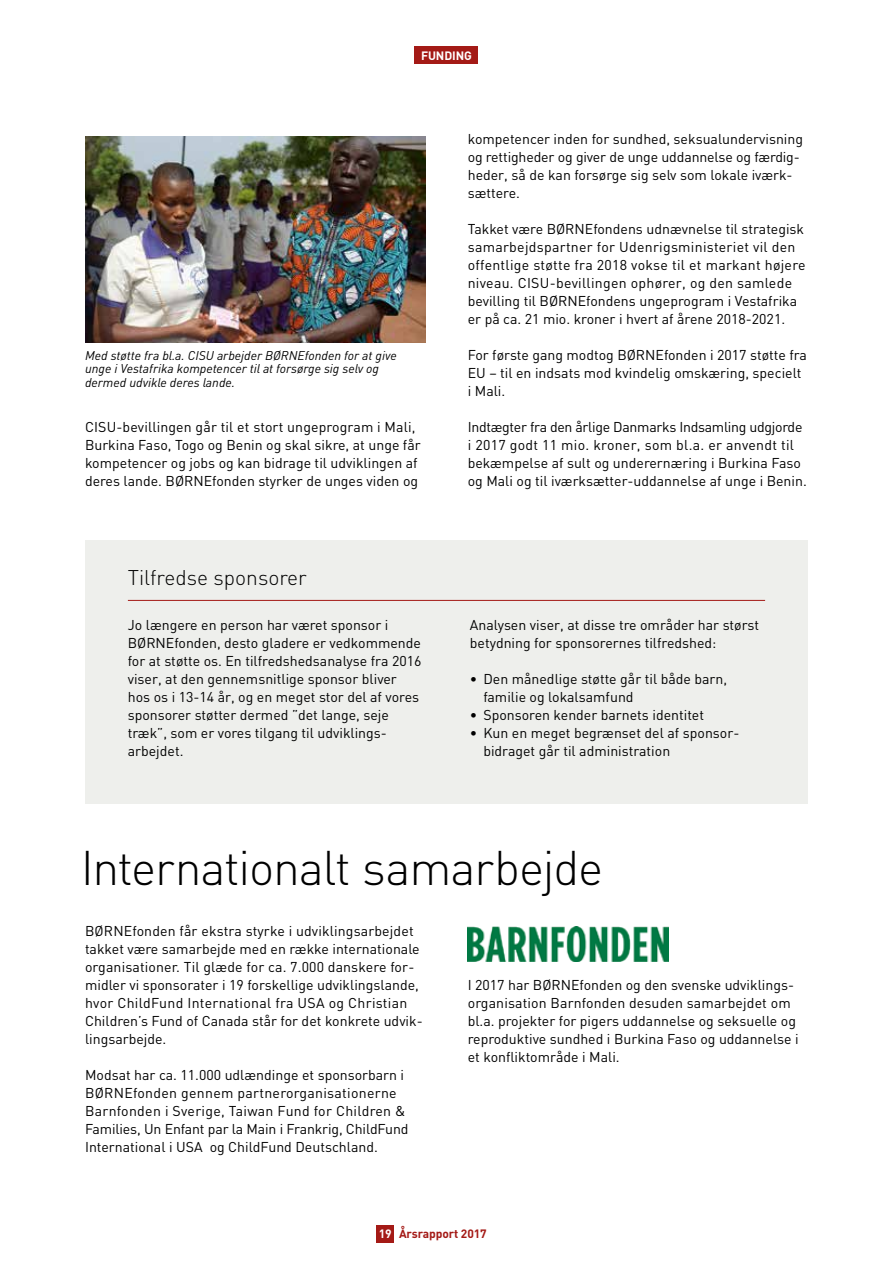
<style>
.page{position:relative;width:893px;height:1263px;background:#fff}
.page>*{position:absolute;margin:0;border:0;box-sizing:border-box;transform-origin:0 0}
.t1{font:300 48px "DIN";letter-spacing:-.025em;color:#000}
.t2{font:300 21px "DIN";color:#000}
.t3{font:14.1px/18px "DIN";color:#000}
.t4{font:italic 12.6px/13.5px "DINOT";color:#000}
.t5{font:700 12px "DIN";letter-spacing:-.01em;color:#a41a16}
.t6{font:700 12px "DIN";letter-spacing:-.01em;color:#fff}
.s1{color:#fff}
</style>
<div class="page">
<img style="left:85px;top:136px;width:340px;height:206px">
<div style="left:85px;top:540px;width:723px;height:263px;background:#eeefec"></div>
<hr style="left:128px;top:600px;width:637px;height:1px;background:#a41a16">
<div style="left:377px;top:1225px;width:17px;height:17px;background:#a41a16"></div>
<div style="left:415px;top:47px;width:63px;height:17px;background:#a41a16"></div>
<img style="left:468px;top:926px;width:200px;height:35px">
<p class="t6" style="left:421px;top:47px;width:52px">FUNDING</p>
<p class="t4" style="left:85px;top:348px;width:313px">Med støtte fra bl.a. CISU arbejder BØRNEfonden for at give unge i Vestafrika kompetencer til at forsørge sig selv og dermed udvikle deres lande.</p>
<p class="t3" style="left:85px;top:418px;width:337px">CISU-bevillingen går til et stort ungeprogram i Mali, Burkina Faso, Togo og Benin og skal sikre, at unge får kompetencer og jobs og kan bidrage til udviklingen af deres lande. BØRNEfonden styrker de unges viden og</p>
<h2 class="t2" style="left:128px;top:564px;width:181px">Tilfredse sponsorer</h2>
<p class="t3" style="left:468px;top:130px;width:337px">kompetencer inden for sundhed, seksualundervisning og rettigheder og giver de unge uddannelse og færdig&shy;heder, så de kan forsørge sig selv som lokale iværk&shy;sættere.</p>
<p class="t3" style="left:468px;top:220px;width:339px">Takket være BØRNEfondens udnævnelse til strategisk samarbejdspartner for Udenrigsministeriet vil den offentlige støtte fra 2018 vokse til et markant højere niveau. CISU-bevillingen ophører, og den samlede bevilling til BØRNEfondens ungeprogram i Vestafrika er på ca. 21 mio. kroner i hvert af årene 2018-2021.</p>
<p class="t3" style="left:468px;top:346px;width:341px">For første gang modtog BØRNEfonden i 2017 støtte fra<br>EU – til en indsats mod kvindelig omskæring, specielt i Mali.</p>
<p class="t3" style="left:468px;top:418px;width:341px">Indtægter fra den årlige Danmarks Indsamling udgjorde i 2017 godt 11 mio. kroner, som bl.a. er anvendt til bekæmpelse af sult og underernæring i Burkina Faso og Mali og til iværksætter-uddannelse af unge i Benin.</p>
<p class="t3" style="left:128px;top:616px;width:295px">Jo længere en person har været sponsor i BØRNEfonden, desto gladere er vedkommende for at støtte os. En tilfredshedsanalyse fra 2016 viser, at den gennemsnitlige sponsor bliver hos os i 13-14 år, og en meget stor del af vores sponsorer støtter dermed ”det lange, seje træk”, som er vores tilgang til udviklings&shy;arbejdet.</p>
<p class="t3" style="left:470px;top:616px;width:291px">Analysen viser, at disse tre områder har størst betydning for sponsorernes tilfredshed:</p>
<p class="t3" style="left:483px;top:670px;width:245px;text-indent:-13px">• Den månedlige støtte går til både barn, familie og lokalsamfund</p>
<p class="t3" style="left:470px;top:706px;width:236px">• Sponsoren kender barnets identitet</p>
<p class="t3" style="left:483px;top:724px;width:257px;text-indent:-13px">• Kun en meget begrænset del af sponsor&shy;bidraget går til administration</p>
<h1 class="t1" style="left:81px;top:838px;width:524px">Internationalt samarbejde</h1>
<p class="t3" style="left:85px;top:922px;width:339px">BØRNEfonden får ekstra styrke i udviklingsarbejdet takket være samarbejde med en række internationale organisationer. Til glæde for ca. 7.000 danskere for&shy;midler vi sponsorater i 19 forskellige udviklingslande, hvor ChildFund International fra USA og Christian Children’s Fund of Canada står for det konkrete udvik&shy;lingsarbejde.</p>
<p class="t3" style="left:85px;top:1066px;width:325px">Modsat har ca. 11.000 udlændinge et sponsorbarn i BØRNEfonden gennem partnerorganisationerne Barnfonden i Sverige, Taiwan Fund for Children &amp; Families, Un Enfant par la Main i Frankrig, ChildFund International i USA og ChildFund Deutschland.</p>
<p class="t3" style="left:468px;top:976px;width:332px">I 2017 har BØRNEfonden og den svenske udviklings&shy;organisation Barnfonden desuden samarbejdet om bl.a. projekter for pigers uddannelse og seksuelle og reproduktive sundhed i Burkina Faso og uddannelse i et konfliktområde i Mali.</p>
<p class="t5" style="left:379px;top:1226px;width:109px"><span class="s1">19</span> Årsrapport 2017</p>
</div>
